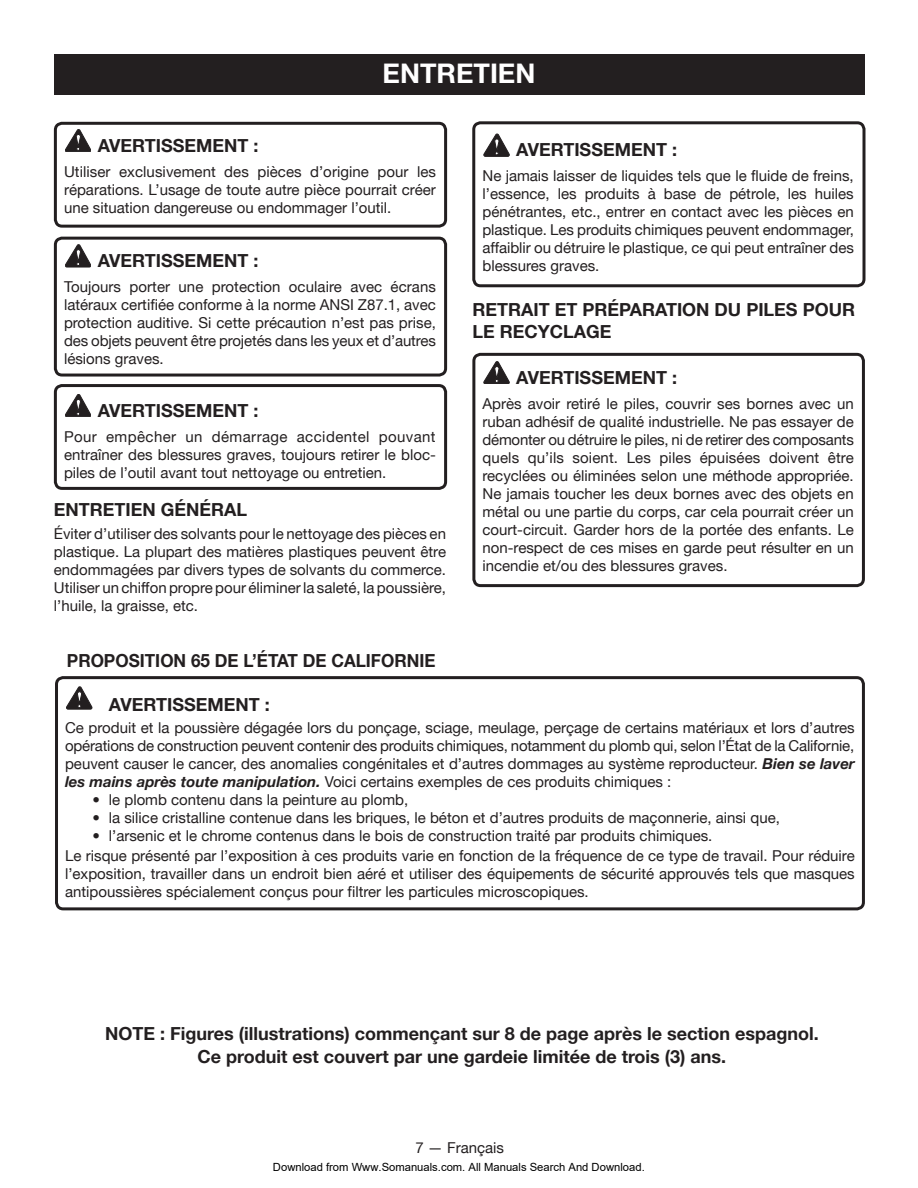
<style>
.page{position:relative;width:918px;height:1188px;background:#fff}
.page>*{position:absolute;margin:0;border:0;box-sizing:border-box;transform-origin:0 0}
.t1{font:700 27px "Helvetica Neue";color:#fff}
.t2{font:700 18px/22.5px "Helvetica Neue";color:#231f20;text-align:center}
.t3{font:700 18px "Helvetica Neue";color:#231f20;scale:.95 1}
.t4{font:15px/18px "Helvetica Neue";color:#231f20;text-align:justify}
.t5{font:11.25px "Arial";color:#000}
.s1{font-weight:700;font-style:italic}
</style>
<div class="page">
<div style="left:54px;top:54px;width:811px;height:40px;background:#231f20"></div>
<div style="left:472px;top:353px;width:393px;height:234px;border:3px solid #231f20;border-radius:7px"></div>
<svg style="left:484px;top:134px;width:25px;height:22px"></svg>
<svg style="left:484px;top:362px;width:25px;height:22px"></svg>
<svg style="left:65px;top:129px;width:26px;height:23px"></svg>
<svg style="left:65px;top:245px;width:26px;height:22px"></svg>
<svg style="left:65px;top:394px;width:26px;height:23px"></svg>
<div style="left:54px;top:122px;width:393px;height:106px;border:3px solid #231f20;border-radius:7px"></div>
<div style="left:54px;top:237px;width:393px;height:140px;border:3px solid #231f20;border-radius:7px"></div>
<div style="left:54px;top:384px;width:393px;height:106px;border:3px solid #231f20;border-radius:7px"></div>
<div style="left:472px;top:121px;width:394px;height:166px;border:3px solid #231f20;border-radius:7px"></div>
<div style="left:55px;top:676px;width:810px;height:234px;border:3px solid #231f20;border-radius:7px"></div>
<svg style="left:66px;top:687px;width:26px;height:22px"></svg>
<h1 class="t1" style="left:383px;top:56px;width:154px">ENTRETIEN</h1>
<p class="t2" style="left:98px;top:134px;width:162px">AVERTISSEMENT :</p>
<p class="t4" style="left:64px;top:162px;width:374px">Utiliser exclusivement des pièces d’origine pour les réparations. L’usage de toute autre pièce pourrait créer une situation dangereuse ou endommager l’outil.</p>
<p class="t2" style="left:98px;top:249px;width:162px">AVERTISSEMENT :</p>
<p class="t4" style="left:64px;top:277px;width:373px">Toujours porter une protection oculaire avec écrans latéraux certifiée conforme à la norme ANSI Z87.1, avec protection auditive. Si cette précaution n’est pas prise, des objets peuvent être projetés dans les yeux et d’autres lésions graves.</p>
<p class="t2" style="left:98px;top:399px;width:162px">AVERTISSEMENT :</p>
<p class="t4" style="left:64px;top:427px;width:373px">Pour empêcher un démarrage accidentel pouvant entraîner des blessures graves, toujours retirer le bloc&shy;piles de l’outil avant tout nettoyage ou entretien.</p>
<p class="t2" style="left:54px;top:498px;width:195px">ENTRETIEN GÉNÉRAL</p>
<p class="t4" style="left:54px;top:524px;width:394px">Éviter d’utiliser des solvants pour le nettoyage des pièces en plastique. La plupart des matières plastiques peuvent être endommagées par divers types de solvants du commerce.<br>Utiliser un chiffon propre pour éliminer la saleté, la poussière, l’huile, la graisse, etc.</p>
<p class="t3" style="left:67px;top:649px;width:389px">PROPOSITION 65 DE L’ÉTAT DE CALIFORNIE</p>
<p class="t2" style="left:109px;top:693px;width:162px">AVERTISSEMENT :</p>
<p class="t4" style="left:65px;top:719px;width:791px">Ce produit et la poussière dégagée lors du ponçage, sciage, meulage, perçage de certains matériaux et lors d’autres opérations de construction peuvent contenir des produits chimiques, notamment du plomb qui, selon l’État de la Californie, peuvent causer le cancer, des anomalies congénitales et d’autres dommages au système reproducteur. <span class="s1">Bien se laver les mains après toute manipulation.</span> Voici certains exemples de ces produits chimiques :</p>
<p class="t4" style="left:92px;top:791px;width:317px">• le plomb contenu dans la peinture au plomb,</p>
<p class="t4" style="left:92px;top:809px;width:689px">• la silice cristalline contenue dans les briques, le béton et d’autres produits de maçonnerie, ainsi que,</p>
<p class="t4" style="left:65px;top:826px;width:791px;line-height:20.1px;text-indent:27px">• l’arsenic et le chrome contenus dans le bois de construction traité par produits chimiques.<br>Le risque présenté par l’exposition à ces produits varie en fonction de la fréquence de ce type de travail. Pour réduire</p>
<p class="t4" style="left:65px;top:865px;width:791px">l’exposition, travailler dans un endroit bien aéré et utiliser des équipements de sécurité approuvés tels que masques antipoussières spécialement conçus pour filtrer les particules microscopiques.</p>
<p class="t2" style="left:516px;top:138px;width:162px">AVERTISSEMENT :</p>
<p class="t4" style="left:483px;top:167px;width:373px">Ne jamais laisser de liquides tels que le fluide de freins, l’essence, les produits à base de pétrole, les huiles pénétrantes, etc., entrer en contact avec les pièces en plastique. Les produits chimiques peuvent endommager, affaiblir ou détruire le plastique, ce qui peut entraîner des blessures graves.</p>
<p class="t2" style="left:472px;top:298px;width:384px;line-height:21.6px;text-align:left">RETRAIT ET PRÉPARATION DU PILEs POUR<br>LE RECYCLAGE</p>
<p class="t2" style="left:516px;top:366px;width:162px">AVERTISSEMENT :</p>
<p class="t4" style="left:483px;top:394px;width:373px">Après avoir retiré le piles, couvrir ses bornes avec un ruban adhésif de qualité industrielle. Ne pas essayer de démonter ou détruire le piles, ni de retirer des composants quels qu’ils soient. Les piles épuisées doivent être recyclées ou éliminées selon une méthode appropriée.<br>Ne jamais toucher les deux bornes avec des objets en métal ou une partie du corps, car cela pourrait créer un court-circuit. Garder hors de la portée des enfants. Le non-respect de ces mises en garde peut résulter en un incendie et/ou des blessures graves.</p>
<p class="t2" style="left:105px;top:1022px;width:715px">NOTE : Figures (illustrations) commençant sur 8 de page après le section espagnol.<br>Ce produit est couvert par une gardeie limitée de trois (3) ans.</p>
<p class="t4" style="left:415px;top:1139px;width:90px">7 — Français</p>
<p class="t5" style="left:273px;top:1160px;width:373px">Download from Www.Somanuals.com. All Manuals Search And Download.</p>
</div>
